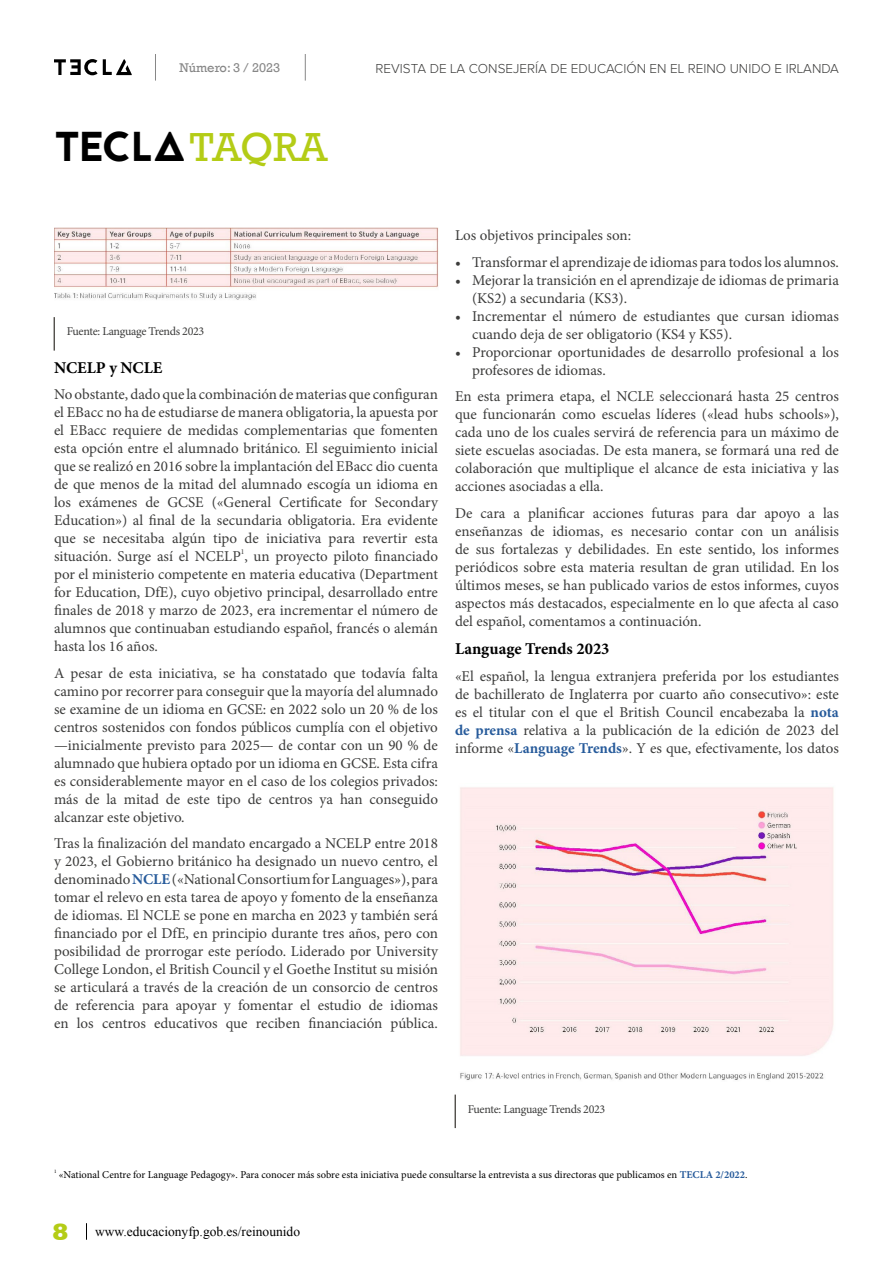
<style>
.page{position:relative;width:893px;height:1263px;background:#fff}
.page>*{position:absolute;margin:0;border:0;box-sizing:border-box;transform-origin:0 0}
.t1{font:41.7px "Jaapokkienchance";letter-spacing:-.02em;color:#000}
.t2{font:700 16.5px "Minion Pro";color:#000}
.t3{font:15px/18px "Minion Pro";color:#3c3c3b;text-align:justify}
.t4{font:300 13.5px "Proxima Nova A";color:#3c3c3b}
.t5{font:13.5px "Times New Roman";color:#000}
.t6{font:12.9px "Rockwell";color:#878787}
.t7{font:12px "Minion Pro";letter-spacing:-.03em;color:#3c3c3b}
.t8{font:10.5px "Minion Pro";color:#000}
.t9{font:7.5px "Minion Pro";color:#3c3c3b}
.s1{font-family:"Rockwell";font-size:41.55px;color:#b4cc16}
.s2{font-weight:700;color:#275b9b}
.s3{font-family:"Rockwell";font-weight:800;font-size:24px;color:#b4cc16}
</style>
<div class="page">
<svg style="left:86px;top:1223px;width:1px;height:17px"></svg>
<svg style="left:155px;top:54px;width:1px;height:27px"></svg>
<svg style="left:54px;top:59px;width:78px;height:16px"></svg>
<svg style="left:305px;top:54px;width:1px;height:27px"></svg>
<img style="left:54px;top:227px;width:384px;height:73px">
<hr style="left:54px;top:317px;width:1px;height:34px;background:#0b0700">
<hr style="left:455px;top:1094px;width:1px;height:34px;background:#0b0700">
<img style="left:460px;top:787px;width:374px;height:293px">
<p class="t6" style="left:179px;top:60px;width:102px">Número: 3 / 2023</p>
<p class="t4" style="left:375px;top:61px;width:465px">REVISTA DE LA CONSEJERÍA DE EDUCACIÓN EN EL REINO UNIDO E IRLANDA</p>
<h1 class="t1" style="left:54px;top:117px;width:275px">TECLA<span class="s1">TAQRA</span></h1>
<p class="t7" style="left:67px;top:323px;width:139px">Fuente: Language Trends 2023</p>
<p class="t2" style="left:54px;top:356px;width:110px">NCELP y NCLE</p>
<p class="t3" style="left:54px;top:385px;width:386px">No obstante, dado que la combinación de materias que configuran el EBacc no ha de estudiarse de manera obligatoria, la apuesta por el EBacc requiere de medidas complementarias que fomenten esta opción entre el alumnado británico. El seguimiento inicial que se realizó en 2016 sobre la implantación del EBacc dio cuenta de que menos de la mitad del alumnado escogía un idioma en los exámenes de GCSE («General Certificate for Secondary Education») al final de la secundaria obligatoria. Era evidente que se necesitaba algún tipo de iniciativa para revertir esta situación. Surge así el NCELP , un proyecto piloto financiado</p>
<p class="t9" style="left:241px;top:547px;width:5px">1</p>
<p class="t3" style="left:54px;top:565px;width:385px">por el ministerio competente en materia educativa (Department for Education, DfE), cuyo objetivo principal, desarrollado entre finales de 2018 y marzo de 2023, era incrementar el número de alumnos que continuaban estudiando español, francés o alemán hasta los 16 años.</p>
<p class="t3" style="left:54px;top:664px;width:385px">A pesar de esta iniciativa, se ha constatado que todavía falta camino por recorrer para conseguir que la mayoría del alumnado se examine de un idioma en GCSE: en 2022 solo un 20 % de los centros sostenidos con fondos públicos cumplía con el objetivo —inicialmente previsto para 2025— de contar con un 90 % de alumnado que hubiera optado por un idioma en GCSE. Esta cifra es considerablemente mayor en el caso de los colegios privados: más de la mitad de este tipo de centros ya han conseguido alcanzar este objetivo.</p>
<p class="t3" style="left:54px;top:834px;width:385px">Tras la finalización del mandato encargado a NCELP entre 2018 y 2023, el Gobierno británico ha designado un nuevo centro, el denominado <span class="s2">NCLE</span> («National Consortium for Languages»), para tomar el relevo en esta tarea de apoyo y fomento de la enseñanza de idiomas. El NCLE se pone en marcha en 2023 y también será financiado por el DfE, en principio durante tres años, pero con posibilidad de prorrogar este período. Liderado por University College London, el British Council y el Goethe Institut su misión se articulará a través de la creación de un consorcio de centros de referencia para apoyar y fomentar el estudio de idiomas en los centros educativos que reciben financiación pública.</p>
<p class="t3" style="left:455px;top:227px;width:178px">Los objetivos principales son:</p>
<p class="t3" style="left:455px;top:253px;width:385px">• Transformar el aprendizaje de idiomas para todos los alumnos.</p>
<p class="t3" style="left:472px;top:271px;width:368px;text-indent:-17px">• Mejorar la transición en el aprendizaje de idiomas de primaria (KS2) a secundaria (KS3).</p>
<p class="t3" style="left:472px;top:307px;width:368px;text-indent:-17px">• Incrementar el número de estudiantes que cursan idiomas cuando deja de ser obligatorio (KS4 y KS5).</p>
<p class="t3" style="left:472px;top:343px;width:368px;text-indent:-17px">• Proporcionar oportunidades de desarrollo profesional a los profesores de idiomas.</p>
<p class="t3" style="left:455px;top:388px;width:385px">En esta primera etapa, el NCLE seleccionará hasta 25 centros que funcionarán como escuelas líderes («lead hubs schools»), cada uno de los cuales servirá de referencia para un máximo de siete escuelas asociadas. De esta manera, se formará una red de colaboración que multiplique el alcance de esta iniciativa y las acciones asociadas a ella.</p>
<p class="t3" style="left:455px;top:504px;width:385px">De cara a planificar acciones futuras para dar apoyo a las enseñanzas de idiomas, es necesario contar con un análisis de sus fortalezas y debilidades. En este sentido, los informes periódicos sobre esta materia resultan de gran utilidad. En los últimos meses, se han publicado varios de estos informes, cuyos aspectos más destacados, especialmente en lo que afecta al caso del español, comentamos a continuación.</p>
<p class="t2" style="left:455px;top:637px;width:156px">Language Trends 2023</p>
<p class="t3" style="left:455px;top:667px;width:385px">«El español, la lengua extranjera preferida por los estudiantes de bachillerato de Inglaterra por cuarto año consecutivo»: este es el titular con el que el British Council encabezaba la <span class="s2">nota de prensa</span> relativa a la publicación de la edición de 2023 del informe «<span class="s2">Language Trends</span>». Y es que, efectivamente, los datos</p>
<p class="t7" style="left:468px;top:1101px;width:139px">Fuente: Language Trends 2023</p>
<p class="t8" style="left:54px;top:1167px;width:695px"><sup>1</sup> «National Centre for Language Pedagogy». Para conocer más sobre esta iniciativa puede consultarse la entrevista a sus directoras que publicamos en <span class="s2">TECLA 2/2022</span>.</p>
<p class="t5" style="left:52px;top:1222px;width:249px"><span class="s3">8</span> www.educacionyfp.gob.es/reinounido</p>
</div>
